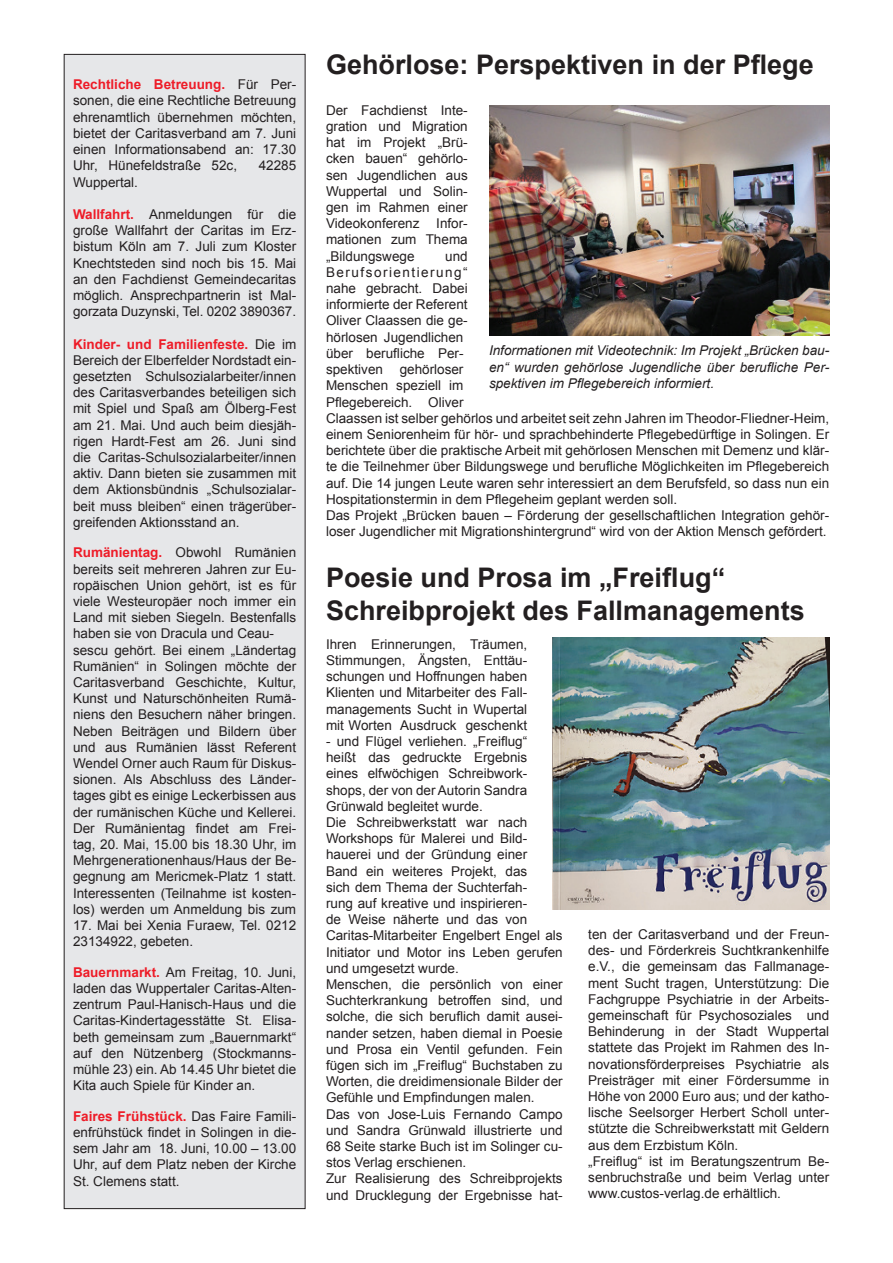
<style>
.page{position:relative;width:893px;height:1263px;background:#fff}
.page>*{position:absolute;margin:0;border:0;box-sizing:border-box;transform-origin:0 0}
.t1{font:700 27px/32.4px "Arial";color:#231f20}
.t2{font:13.5px/16.2px "Arial";color:#231f20;text-align:justify}
.t3{font:italic 13.5px/16.2px "Arial";color:#231f20;text-align:justify}
.s1{font-weight:700;color:#ee1c28}
</style>
<div class="page">
<div style="left:64px;top:54px;width:241px;height:1154px;background:#e6e7e9"></div>
<img style="left:489px;top:105px;width:340px;height:231px">
<img style="left:553px;top:638px;width:276px;height:271px">
<p class="t2" style="left:73px;top:77px;width:225px"><span class="s1">Rechtliche Betreuung.</span> Für Per&shy;sonen, die eine Rechtliche Betreuung ehrenamtlich übernehmen möchten, bietet der Caritasverband am 7. Juni einen Informationsabend an: 17.30<br>Uhr, Hünefeldstraße 52c,</p>
<p class="t2" style="left:259px;top:158px;width:39px">42285</p>
<p class="t2" style="left:73px;top:174px;width:67px">Wuppertal.</p>
<p class="t2" style="left:73px;top:206px;width:225px"><span class="s1">Wallfahrt.</span> Anmeldungen für die große Wallfahrt der Caritas im Erz&shy;bistum Köln am 7. Juli zum Kloster Knechtsteden sind noch bis 15. Mai an den Fachdienst Gemeindecaritas möglich. Ansprechpartnerin ist Mal&shy;gorzata Duzynski, Tel. 0202 3890367.</p>
<p class="t2" style="left:73px;top:336px;width:225px"><span class="s1">Kinder- und Familienfeste.</span> Die im Bereich der Elberfelder Nordstadt ein&shy;gesetzten Schulsozialarbeiter/innen des Caritasverbandes beteiligen sich mit Spiel und Spaß am Ölberg-Fest am 21. Mai. Und auch beim diesjäh&shy;rigen Hardt-Fest am 26. Juni sind die Caritas-Schulsozialarbeiter/innen aktiv. Dann bieten sie zusammen mit dem Aktionsbündnis „Schulsozialar&shy;beit muss bleiben“ einen trägerüber&shy;greifenden Aktionsstand an.</p>
<p class="t2" style="left:73px;top:545px;width:225px;text-align:left"><span class="s1">Rumänientag.</span> Obwohl Rumänien bereits seit mehreren Jahren zur Eu&shy;ropäischen Union gehört, ist es für viele Westeuropäer noch immer ein Land mit sieben Siegeln. Bestenfalls haben sie von Dracula und Ceau&shy;sescu gehört. Bei einem „Ländertag Rumänien“ in Solingen möchte der Caritasverband Geschichte, Kultur, Kunst und Naturschönheiten Rumä&shy;niens den Besuchern näher bringen.<br>Neben Beiträgen und Bildern über und aus Rumänien lässt Referent Wendel Orner auch Raum für Diskus&shy;sionen. Als Abschluss des Länder&shy;tages gibt es einige Leckerbissen aus der rumänischen Küche und Kellerei.<br>Der Rumänientag findet am Frei&shy;tag, 20. Mai, 15.00 bis 18.30 Uhr, im Mehrgenerationenhaus/Haus der Be&shy;gegnung am Mericmek-Platz 1 statt.<br>Interessenten (Teilnahme ist kosten&shy;los) werden um Anmeldung bis zum</p>
<p class="t2" style="left:73px;top:917px;width:225px">17. Mai bei Xenia Furaew, Tel. 0212<br>23134922, gebeten.</p>
<p class="t2" style="left:73px;top:964px;width:225px"><span class="s1">Bauernmarkt.</span> Am Freitag, 10. Juni, laden das Wuppertaler Caritas-Alten&shy;zentrum Paul-Hanisch-Haus und die Caritas-Kindertagesstätte St. Elisa&shy;beth gemeinsam zum „Bauernmarkt“ auf den Nützenberg (Stockmanns&shy;mühle 23) ein. Ab 14.45 Uhr bietet die Kita auch Spiele für Kinder an.</p>
<p class="t2" style="left:73px;top:1108px;width:225px"><span class="s1">Faires Frühstück.</span> Das Faire Famili&shy;enfrühstück findet in Solingen in die&shy;sem Jahr am 18. Juni, 10.00 – 13.00<br>Uhr, auf dem Platz neben der Kirche St. Clemens statt.</p>
<h1 class="t1" style="left:326px;top:49px;width:489px">Gehörlose: Perspektiven in der Pflege</h1>
<p class="t2" style="left:326px;top:102px;width:143px">Der Fachdienst Inte&shy;gration und Migration hat im Projekt „Brü&shy;cken bauen“ gehörlo&shy;sen Jugendlichen aus Wuppertal und Solin&shy;gen im Rahmen einer Videokonferenz Infor&shy;mationen zum Thema „Bildungswege</p>
<p class="t2" style="left:326px;top:248px;width:505px;text-align:left;text-indent:119px">und<br>Berufsorientierung“<br>nahe gebracht. Dabei<br>informierte der Referent<br>Oliver Claassen die ge-<br>hörlosen Jugendlichen<br>über berufliche Per-<br>spektiven gehörloser<br>Menschen speziell im<br>Pflegebereich. Oliver<br>Claassen ist selber gehörlos und arbeitet seit zehn Jahren im Theodor-Fliedner-Heim, einem Seniorenheim für hör- und sprachbehinderte Pflegebedürftige in Solingen. Er berichtete über die praktische Arbeit mit gehörlosen Menschen mit Demenz und klär&shy;te die Teilnehmer über Bildungswege und berufliche Möglichkeiten im Pflegebereich auf. Die 14 jungen Leute waren sehr interessiert an dem Berufsfeld, so dass nun ein Hospitationstermin in dem Pflegeheim geplant werden soll.<br>Das Projekt „Brücken bauen – Förderung der gesellschaftlichen Integration gehör&shy;loser Jugendlicher mit Migrationshintergrund“ wird von der Aktion Mensch gefördert.</p>
<p class="t3" style="left:489px;top:343px;width:342px">Informationen mit Videotechnik: Im Projekt „Brücken bau&shy;en“ wurden gehörlose Jugendliche über berufliche Per&shy;spektiven im Pflegebereich informiert.</p>
<h1 class="t1" style="left:326px;top:562px;width:480px">Poesie und Prosa im „Freiflug“<br>Schreibprojekt des Fallmanagements</h1>
<p class="t2" style="left:326px;top:636px;width:203px">Ihren Erinnerungen, Träumen, Stimmungen, Ängsten, Enttäu&shy;schungen und Hoffnungen haben Klienten und Mitarbeiter des Fall&shy;managements Sucht in Wupertal mit Worten Ausdruck geschenkt</p>
<p class="t2" style="left:326px;top:733px;width:238px;text-align:left">- und Flügel verliehen. „Freiflug“<br>heißt das gedruckte Ergebnis eines elfwöchigen Schreibwork&shy;shops, der von der Autorin Sandra Grünwald begleitet wurde.<br>Die Schreibwerkstatt war nach Workshops für Malerei und Bild&shy;hauerei und der Gründung einer<br>Band ein weiteres Projekt, das<br>sich dem Thema der Suchterfah-<br>rung auf kreative und inspirieren-<br>de Weise näherte und das von Caritas-Mitarbeiter Engelbert Engel als Initiator und Motor ins Leben gerufen und umgesetzt wurde.<br>Menschen, die persönlich von einer Suchterkrankung betroffen sind, und solche, die sich beruflich damit ausei&shy;nander setzen, haben diemal in Poesie und Prosa ein Ventil gefunden. Fein fügen sich im „Freiflug“ Buchstaben zu Worten, die dreidimensionale Bilder der Gefühle und Empfindungen malen.<br>Das von Jose-Luis Fernando Campo und Sandra Grünwald illustrierte und 68 Seite starke Buch ist im Solinger cu&shy;stos Verlag erschienen.<br>Zur Realisierung des Schreibprojekts und Drucklegung der Ergebnisse hat-</p>
<p class="t2" style="left:588px;top:926px;width:242px;text-align:left">ten der Caritasverband und der Freun&shy;des- und Förderkreis Suchtkrankenhilfe e.V., die gemeinsam das Fallmanage&shy;ment Sucht tragen, Unterstützung: Die Fachgruppe Psychiatrie in der Arbeits&shy;gemeinschaft für Psychosoziales und Behinderung in der Stadt Wuppertal stattete das Projekt im Rahmen des In&shy;novationsförderpreises Psychiatrie als Preisträger mit einer Fördersumme in Höhe von 2000 Euro aus; und der katho&shy;lische Seelsorger Herbert Scholl unter&shy;stützte die Schreibwerkstatt mit Geldern aus dem Erzbistum Köln.<br>„Freiflug“ ist im Beratungszentrum Be&shy;senbruchstraße und beim Verlag unter www.custos-verlag.de erhältlich.</p>
</div>
